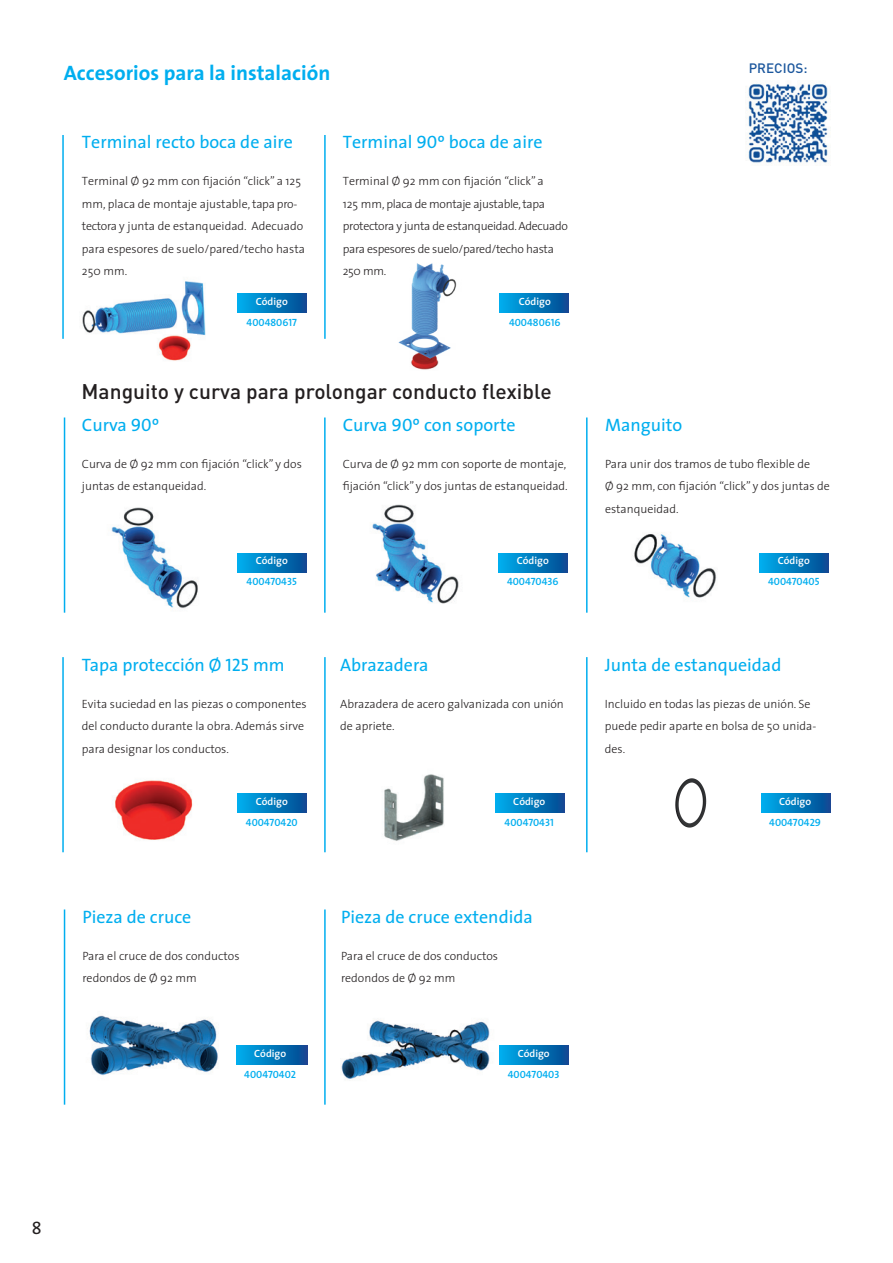
<style>
.page{position:relative;width:893px;height:1263px;background:#fff}
.page>*{position:absolute;margin:0;border:0;box-sizing:border-box;transform-origin:0 0}
.t1{font:500 21px "DIN Pro";color:#231f20}
.t2{font:700 21px "The Sans";color:#00aeef}
.t3{font:18px "The Sans";color:#00aeef}
.t4{font:18px "The Sans Regular Caps";color:#231f20}
.t5{font:500 13.5px "DIN Pro";color:#1c579d}
.t6{font:300 12px/22.5px "The Sans";color:#231f20}
.t7{font:300 12px/22.5px "The Sans";letter-spacing:-.025em;color:#231f20}
.t8{font:10.5px "The Sans Semi Bold Caps";color:#00aeef}
.t9{font:600 10.5px "The Sans";color:#fff}
.s1{font-family:"The Sans Regular Caps"}
</style>
<div class="page">
<img style="left:82px;top:281px;width:124px;height:55px">
<img style="left:89px;top:1015px;width:129px;height:61px">
<img style="left:340px;top:1020px;width:168px;height:59px">
<img style="left:115px;top:780px;width:78px;height:60px">
<img style="left:153px;top:334px;width:43px;height:27px">
<hr style="left:62px;top:135px;width:2px;height:204px;background:#00aeef">
<hr style="left:324px;top:135px;width:2px;height:204px;background:#00aeef">
<div style="left:238px;top:294px;width:69px;height:18px;background:linear-gradient(to right,#00aeed,#054991)"></div>
<div style="left:499px;top:294px;width:69px;height:18px;background:linear-gradient(to right,#00aeed,#054a91)"></div>
<hr style="left:64px;top:417px;width:1px;height:196px;background:#00aeef">
<hr style="left:324px;top:417px;width:2px;height:196px;background:#00aeef">
<hr style="left:586px;top:417px;width:2px;height:196px;background:#00aeef">
<div style="left:238px;top:553px;width:69px;height:19px;background:linear-gradient(to right,#00aeed,#054991)"></div>
<div style="left:499px;top:553px;width:69px;height:19px;background:linear-gradient(to right,#00aeed,#054991)"></div>
<div style="left:760px;top:553px;width:69px;height:19px;background:linear-gradient(to right,#00aeed,#054991)"></div>
<hr style="left:62px;top:657px;width:2px;height:195px;background:#00aeef">
<hr style="left:324px;top:657px;width:2px;height:195px;background:#00aeef">
<hr style="left:586px;top:657px;width:2px;height:195px;background:#00aeef">
<div style="left:238px;top:793px;width:69px;height:19px;background:linear-gradient(to right,#00aeed,#054991)"></div>
<img style="left:677px;top:778px;width:14px;height:16px">
<div style="left:761px;top:793px;width:69px;height:19px;background:linear-gradient(to right,#00aeed,#054a91)"></div>
<div style="left:495px;top:793px;width:69px;height:19px;background:linear-gradient(to right,#00afed,#044a92)"></div>
<hr style="left:64px;top:909px;width:1px;height:196px;background:#00aeef">
<hr style="left:324px;top:909px;width:2px;height:196px;background:#00aeef">
<div style="left:500px;top:1046px;width:69px;height:19px;background:linear-gradient(to right,#00aeed,#054991)"></div>
<svg style="left:236px;top:1046px;width:72px;height:19px"></svg>
<img style="left:372px;top:504px;width:87px;height:100px">
<img style="left:111px;top:507px;width:87px;height:102px">
<img style="left:384px;top:774px;width:60px;height:67px">
<img style="left:634px;top:534px;width:83px;height:64px">
<img style="left:398px;top:263px;width:59px;height:107px">
<img style="left:748px;top:82px;width:80px;height:81px">
<h1 class="t2" style="left:64px;top:55px;width:268px">Accesorios para la instalación</h1>
<h2 class="t3" style="left:82px;top:127px;width:213px">Terminal recto boca de aire</h2>
<h2 class="t3" style="left:343px;top:127px;width:201px">Terminal <span class="s1">90</span>º boca de aire</h2>
<p class="t6" style="left:82px;top:170px;width:225px">Terminal Ø 92 mm con fijación “click” a 125 mm, placa de montaje ajustable, tapa pro&shy;tectora y junta de estanqueidad. Adecuado para espesores de suelo/pared/techo hasta 250 mm.</p>
<p class="t7" style="left:343px;top:170px;width:227px">Terminal Ø 92 mm con fijación “click” a<br>125 mm, placa de montaje ajustable, tapa protectora y junta de estanqueidad. Adecuado para espesores de suelo/pared/techo hasta 250 mm.</p>
<p class="t9" style="left:256px;top:292px;width:34px">Código</p>
<p class="t8" style="left:247px;top:313px;width:52px">400480617</p>
<p class="t9" style="left:519px;top:292px;width:34px">Código</p>
<p class="t8" style="left:509px;top:313px;width:53px">400480616</p>
<h1 class="t1" style="left:82px;top:374px;width:472px">Manguito y curva para prolongar conducto flexible</h1>
<h2 class="t3" style="left:82px;top:410px;width:79px">Curva <span class="s1">90</span>º</h2>
<h2 class="t3" style="left:343px;top:410px;width:174px">Curva <span class="s1">90</span>º con soporte</h2>
<p class="t6" style="left:82px;top:452px;width:222px">Curva de Ø 92 mm con fijación “click” y dos juntas de estanqueidad.</p>
<p class="t6" style="left:343px;top:452px;width:226px">Curva de Ø 92 mm con soporte de montaje, fijación “click” y dos juntas de estanqueidad.</p>
<p class="t9" style="left:256px;top:552px;width:34px">Código</p>
<p class="t8" style="left:247px;top:573px;width:52px">400470435</p>
<p class="t9" style="left:517px;top:552px;width:34px">Código</p>
<p class="t8" style="left:507px;top:573px;width:53px">400470436</p>
<h2 class="t3" style="left:82px;top:649px;width:204px">Tapa protección Ø <span class="s1">125</span> mm</h2>
<p class="t6" style="left:82px;top:692px;width:226px">Evita suciedad en las piezas o componentes del conducto durante la obra. Además sirve para designar los conductos.</p>
<h2 class="t3" style="left:340px;top:649px;width:90px">Abrazadera</h2>
<p class="t6" style="left:340px;top:692px;width:225px">Abrazadera de acero galvanizada con unión de apriete.</p>
<p class="t9" style="left:256px;top:792px;width:34px">Código</p>
<p class="t8" style="left:246px;top:813px;width:53px">400470420</p>
<p class="t9" style="left:513px;top:792px;width:34px">Código</p>
<p class="t8" style="left:505px;top:813px;width:51px">400470431</p>
<h2 class="t3" style="left:82px;top:902px;width:111px">Pieza de cruce</h2>
<h2 class="t3" style="left:341px;top:902px;width:193px">Pieza de cruce extendida</h2>
<p class="t6" style="left:82px;top:944px;width:159px">Para el cruce de dos conductos redondos de Ø 92 mm</p>
<p class="t6" style="left:341px;top:944px;width:159px">Para el cruce de dos conductos redondos de Ø 92 mm</p>
<p class="t9" style="left:254px;top:1045px;width:34px">Código</p>
<p class="t8" style="left:244px;top:1066px;width:53px">400470402</p>
<p class="t9" style="left:518px;top:1045px;width:34px">Código</p>
<p class="t8" style="left:508px;top:1066px;width:53px">400470403</p>
<p class="t5" style="left:749px;top:58px;width:60px">PRECIOS:</p>
<h2 class="t3" style="left:605px;top:410px;width:79px">Manguito</h2>
<p class="t6" style="left:605px;top:452px;width:226px">Para unir dos tramos de tubo flexible de<br>Ø 92 mm, con fijación “click” y dos juntas de estanqueidad.</p>
<p class="t9" style="left:778px;top:552px;width:34px">Código</p>
<p class="t8" style="left:768px;top:573px;width:53px">400470405</p>
<h2 class="t3" style="left:605px;top:649px;width:178px">Junta de estanqueidad</h2>
<p class="t6" style="left:605px;top:692px;width:213px">Incluido en todas las piezas de unión. Se puede pedir aparte en bolsa de 50 unida&shy;des.</p>
<p class="t9" style="left:779px;top:792px;width:34px">Código</p>
<p class="t8" style="left:769px;top:813px;width:53px">400470429</p>
<h2 class="t4" style="left:32px;top:1218px;width:11px">8</h2>
</div>
